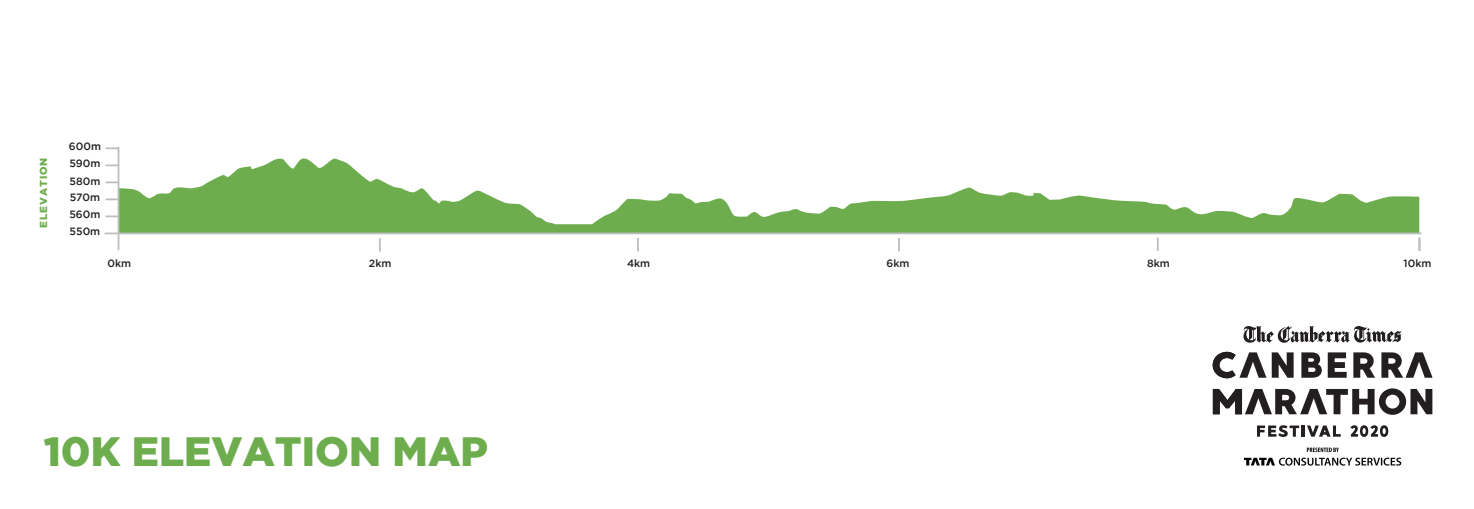
<style>
.page{position:relative;width:1474px;height:509px;background:#fff}
.page>*{position:absolute;margin:0;border:0;box-sizing:border-box;transform-origin:0 0}
.t1{font:900 40.77px "Gotham";color:#6dad4e}
.t2{font:500 10.5px/17.2px "Gotham";color:#231f20;text-align:justify}
.t3{font:900 10.15px "Gotham";letter-spacing:.1em;color:#6dad4e}
</style>
<div class="page">
<svg style="left:119px;top:158px;width:1300px;height:74px"></svg>
<hr style="left:118px;top:147px;width:1px;height:103px;background:#bcbdc0">
<hr style="left:105px;top:232px;width:1316px;height:2px;background:#bcbdc0">
<svg style="left:379px;top:238px;width:2px;height:13px"></svg>
<svg style="left:637px;top:238px;width:2px;height:13px"></svg>
<svg style="left:898px;top:238px;width:1px;height:13px"></svg>
<svg style="left:1157px;top:238px;width:1px;height:13px"></svg>
<svg style="left:1418px;top:238px;width:2px;height:13px"></svg>
<svg style="left:105px;top:215px;width:13px;height:2px"></svg>
<svg style="left:105px;top:198px;width:13px;height:2px"></svg>
<svg style="left:105px;top:181px;width:13px;height:2px"></svg>
<svg style="left:105px;top:164px;width:13px;height:2px"></svg>
<svg style="left:105px;top:147px;width:13px;height:2px"></svg>
<svg style="left:1257px;top:425px;width:83px;height:12px"></svg>
<svg style="left:1350px;top:425px;width:38px;height:12px"></svg>
<svg style="left:1212px;top:352px;width:81px;height:26px"></svg>
<svg style="left:1301px;top:352px;width:20px;height:26px"></svg>
<svg style="left:1327px;top:352px;width:19px;height:26px"></svg>
<svg style="left:1353px;top:352px;width:21px;height:26px"></svg>
<svg style="left:1381px;top:352px;width:51px;height:26px"></svg>
<svg style="left:1212px;top:388px;width:220px;height:27px"></svg>
<svg style="left:1243px;top:326px;width:158px;height:17px"></svg>
<svg style="left:1244px;top:458px;width:157px;height:7px"></svg>
<svg style="left:1306px;top:447px;width:32px;height:5px"></svg>
<p class="t3" style="left:38px;top:228px;width:72px;rotate:-90deg">ELEVATION</p>
<p class="t2" style="left:69px;top:138px;width:34px">600m 590m 580m</p>
<p class="t2" style="left:69px;top:188px;width:32px">570m 560m 550m</p>
<p class="t2" style="left:107px;top:254px;width:25px">0km</p>
<p class="t2" style="left:369px;top:254px;width:24px">2km</p>
<p class="t2" style="left:627px;top:254px;width:25px">4km</p>
<p class="t2" style="left:886px;top:254px;width:24px">6km</p>
<p class="t2" style="left:1147px;top:254px;width:24px">8km</p>
<p class="t2" style="left:1403px;top:254px;width:29px">10km</p>
<h1 class="t1" style="left:44px;top:428px;width:446px">10K ELEVATION MAP</h1>
</div>
